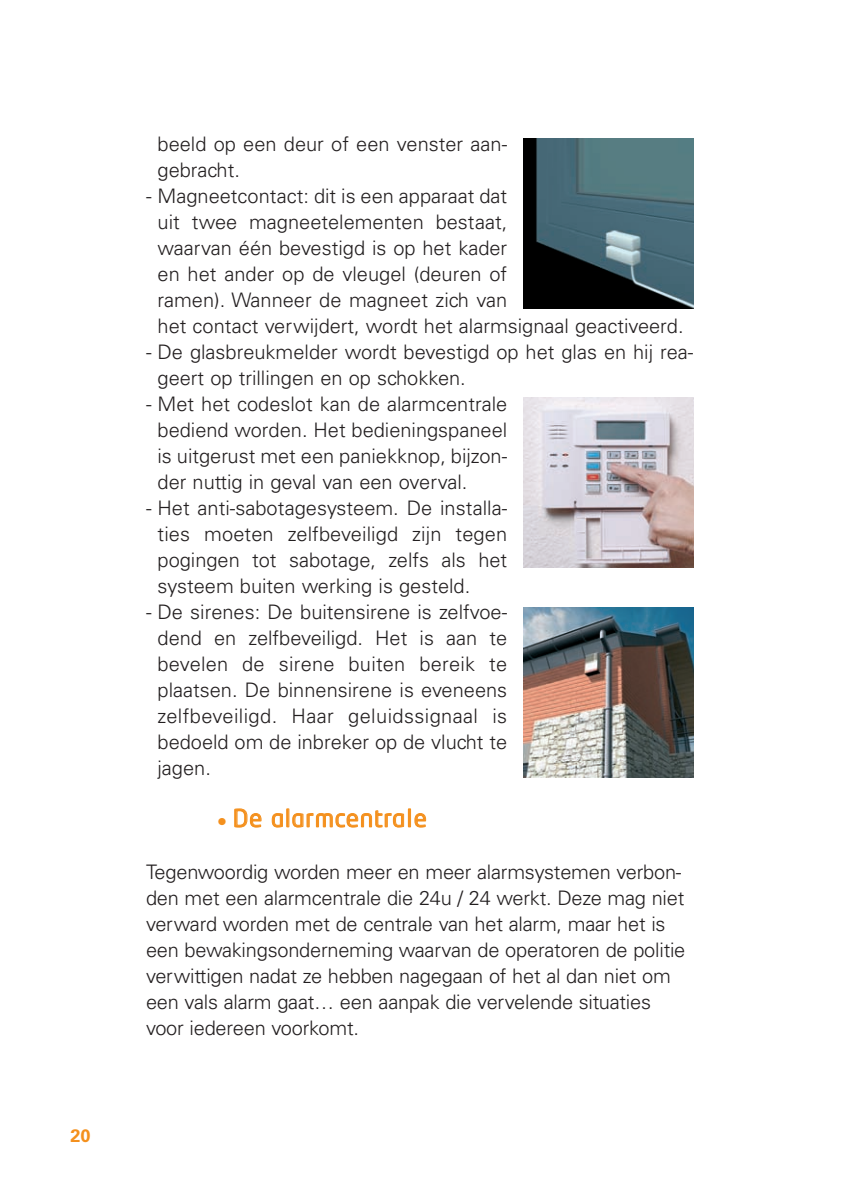
<style>
.page{position:relative;width:841px;height:1191px;background:#fff}
.page>*{position:absolute;margin:0;border:0;box-sizing:border-box;transform-origin:0 0}
.t1{font:24px "Neo Tech";letter-spacing:.035em;color:#f4901d}
.t2{font:300 20px/26px "Univers";color:#231f20}
.t3{font:700 18px "Univers";color:#f4901d}
</style>
<div class="page">
<img style="left:523px;top:138px;width:171px;height:640px">
<p class="t3" style="left:71px;top:1129px;width:22px">20</p>
<p class="t2" style="left:157px;top:133px;width:351px">beeld op een deur of een venster aan&shy;gebracht.</p>
<p class="t2" style="left:157px;top:185px;width:527px;text-indent:-12px">- Magneetcontact: dit is een apparaat dat<br>uit twee magneetelementen bestaat,<br>waarvan één bevestigd is op het kader<br>en het ander op de vleugel (deuren of<br>ramen). Wanneer de magneet zich van<br>het contact verwijdert, wordt het alarmsignaal geactiveerd.</p>
<p class="t2" style="left:157px;top:341px;width:537px;text-indent:-12px">- De glasbreukmelder wordt bevestigd op het glas en hij rea&shy;geert op trillingen en op schokken.</p>
<p class="t2" style="left:157px;top:393px;width:351px;text-align:justify;text-indent:-12px">- Met het codeslot kan de alarmcentrale bediend worden. Het bedieningspaneel is uitgerust met een paniekknop, bijzon&shy;der nuttig in geval van een overval.</p>
<p class="t2" style="left:157px;top:497px;width:351px;text-align:justify;text-indent:-12px">- Het anti-sabotagesysteem. De installa&shy;ties moeten zelfbeveiligd zijn tegen pogingen tot sabotage, zelfs als het systeem buiten werking is gesteld.</p>
<p class="t2" style="left:157px;top:601px;width:351px;text-align:justify;text-indent:-12px">- De sirenes: De buitensirene is zelfvoe&shy;dend en zelfbeveiligd. Het is aan te bevelen de sirene buiten bereik te plaatsen. De binnensirene is eveneens zelfbeveiligd. Haar geluidssignaal is bedoeld om de inbreker op de vlucht te jagen.</p>
<p class="t1" style="left:218px;top:808px;width:210px">● De alarmcentrale</p>
<p class="t2" style="left:146px;top:861px;width:541px">Tegenwoordig worden meer en meer alarmsystemen verbon&shy;den met een alarmcentrale die 24u / 24 werkt. Deze mag niet verward worden met de centrale van het alarm, maar het is een bewakingsonderneming waarvan de operatoren de politie verwittigen nadat ze hebben nagegaan of het al dan niet om een vals alarm gaat… een aanpak die vervelende situaties voor iedereen voorkomt.</p>
</div>
